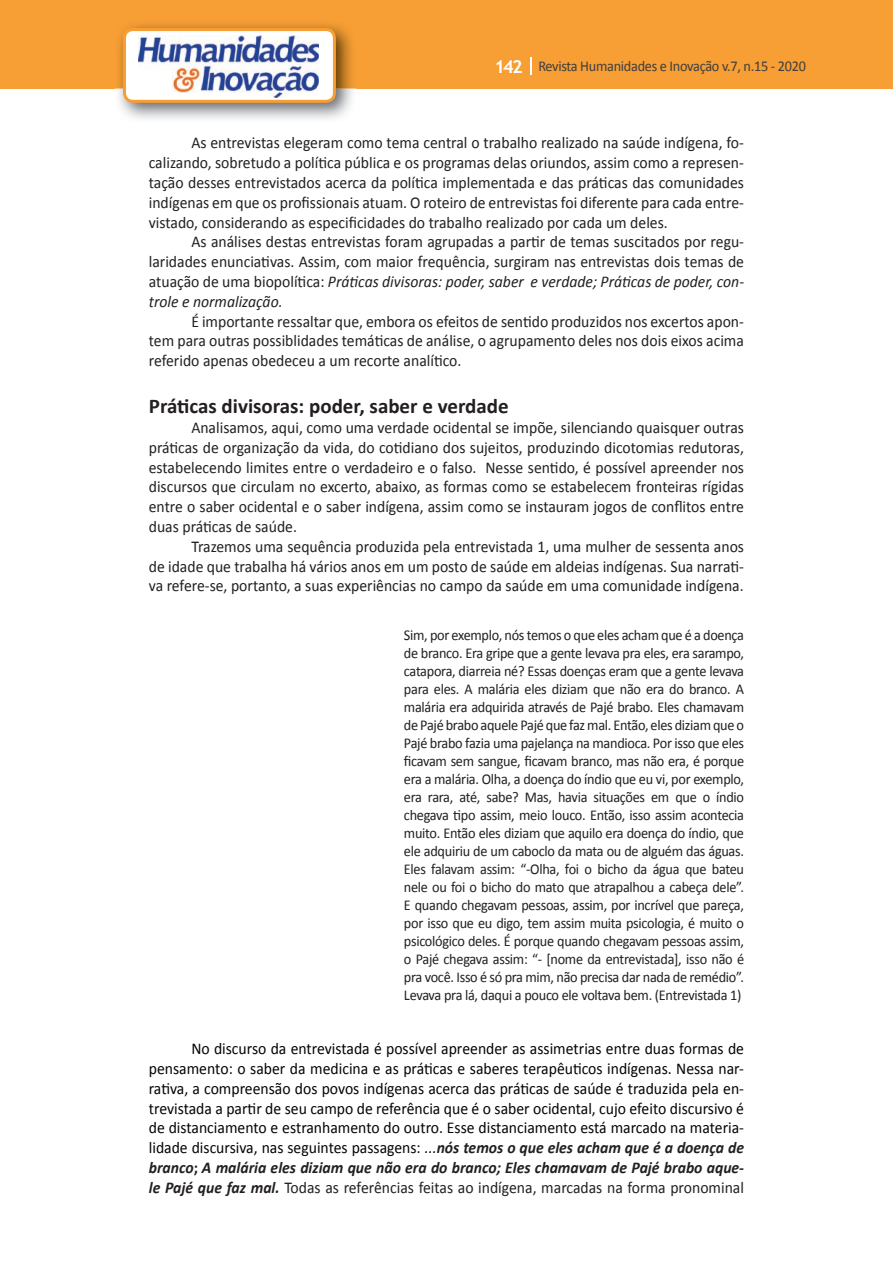
<style>
.page{position:relative;width:893px;height:1263px;background:#fff}
.page>*{position:absolute;margin:0;border:0;box-sizing:border-box;transform-origin:0 0}
.t1{font:700 21px "Calibri";color:#231f20}
.t2{font:16.5px/19.8px "Calibri";color:#231f20;text-align:justify;scale:.95 1}
.t3{font:16.5px/19.8px "Calibri";color:#040503;text-align:justify;scale:.95 1}
.t4{font:15px/18px "Calibri";letter-spacing:-.02em;color:#231f20;text-align:justify;scale:.95 1}
.t5{font:15px "Calibri";letter-spacing:-.02em;color:#3e3e3f;scale:.95 1}
.s1{font-family:"Trebuchet MS";font-weight:700;font-size:18px;color:#fff}
.s2{font-style:italic}
.s3{font-weight:700;font-style:italic;color:#231f20}
.s4{font-weight:700;color:#231f20}
.s5{color:#231f20}
</style>
<div class="page">
<div style="left:0;top:0;width:893px;height:88px;background:#f79e34"></div>
<svg style="left:530px;top:57px;width:2px;height:18px"></svg>
<img style="left:115px;top:24px;width:241px;height:95px">
<svg style="left:123px;top:28px;width:213px;height:75px"></svg>
<p class="t5" style="left:495px;top:57px;width:329px"><span class="s1">142</span> Revista Humanidades e Inovação v.7, n.15 - 2020</p>
<p class="t2" style="left:149px;top:133px;width:628px;text-indent:43px">As entrevistas elegeram como tema central o trabalho realizado na saúde indígena, fo&shy;calizando, sobretudo a política pública e os programas delas oriundos, assim como a represen&shy;tação desses entrevistados acerca da política implementada e das práticas das comunidades indígenas em que os profissionais atuam. O roteiro de entrevistas foi diferente para cada entre&shy;vistado, considerando as especificidades do trabalho realizado por cada um deles.</p>
<p class="t2" style="left:149px;top:232px;width:628px;text-indent:43px">As análises destas entrevistas foram agrupadas a partir de temas suscitados por regu&shy;laridades enunciativas. Assim, com maior frequência, surgiram nas entrevistas dois temas de atuação de uma biopolítica: <span class="s2">Práticas divisoras: poder, saber e verdade; Práticas de poder, con&shy;trole e normalização.</span></p>
<p class="t2" style="left:149px;top:311px;width:628px;text-indent:43px">É importante ressaltar que, embora os efeitos de sentido produzidos nos excertos apon&shy;tem para outras possiblidades temáticas de análise, o agrupamento deles nos dois eixos acima referido apenas obedeceu a um recorte analítico.</p>
<p class="t1" style="left:149px;top:393px;width:361px">Práticas divisoras: poder, saber e verdade</p>
<p class="t2" style="left:149px;top:418px;width:628px;text-indent:43px">Analisamos, aqui, como uma verdade ocidental se impõe, silenciando quaisquer outras práticas de organização da vida, do cotidiano dos sujeitos, produzindo dicotomias redutoras, estabelecendo limites entre o verdadeiro e o falso. Nesse sentido, é possível apreender nos discursos que circulam no excerto, abaixo, as formas como se estabelecem fronteiras rígidas entre o saber ocidental e o saber indígena, assim como se instauram jogos de conflitos entre duas práticas de saúde.</p>
<p class="t2" style="left:149px;top:536px;width:628px;text-indent:43px">Trazemos uma sequência produzida pela entrevistada 1, uma mulher de sessenta anos de idade que trabalha há vários anos em um posto de saúde em aldeias indígenas. Sua narrati&shy;va refere-se, portanto, a suas experiências no campo da saúde em uma comunidade indígena.</p>
<p class="t4" style="left:404px;top:626px;width:360px">Sim, por exemplo, nós temos o que eles acham que é a doença de branco. Era gripe que a gente levava pra eles, era sarampo, catapora, diarreia né? Essas doenças eram que a gente levava para eles. A malária eles diziam que não era do branco. A malária era adquirida através de Pajé brabo. Eles chamavam de Pajé brabo aquele Pajé que faz mal. Então, eles diziam que o Pajé brabo fazia uma pajelança na mandioca. Por isso que eles ficavam sem sangue, ficavam branco, mas não era, é porque era a malária. Olha, a doença do índio que eu vi, por exemplo, era rara, até, sabe? Mas, havia situações em que o índio chegava tipo assim, meio louco. Então, isso assim acontecia muito. Então eles diziam que aquilo era doença do índio, que ele adquiriu de um caboclo da mata ou de alguém das águas.<br>Eles falavam assim: “-Olha, foi o bicho da água que bateu nele ou foi o bicho do mato que atrapalhou a cabeça dele”.<br>E quando chegavam pessoas, assim, por incrível que pareça, por isso que eu digo, tem assim muita psicologia, é muito o psicológico deles. É porque quando chegavam pessoas assim, o Pajé chegava assim: “- [nome da entrevistada], isso não é pra você. Isso é só pra mim, não precisa dar nada de remédio”.<br>Levava pra lá, daqui a pouco ele voltava bem. (Entrevistada 1)</p>
<p class="t3" style="left:149px;top:1039px;width:628px;text-indent:43px">No discurso da entrevistada é possível apreender as assimetrias entre duas formas de pensamento: o saber da medicina e as práticas e saberes terapêuticos indígenas. Nessa nar&shy;rativa, a compreensão dos povos indígenas acerca das práticas de saúde é traduzida pela en&shy;trevistada a partir de seu campo de referência que é o saber ocidental, cujo efeito discursivo é de distanciamento e estranhamento do outro. Esse distanciamento está marcado na materia&shy;lidade discursiva, nas seguintes passagens: <span class="s2">...</span><span class="s3">nós temos o que eles acham que é a doença de branco</span><span class="s4">;</span> <span class="s3">A malária eles diziam que não era do branco; Eles chamavam de Pajé brabo aque&shy;le Pajé que faz mal.</span> <span class="s5">Todas as referências feitas ao indígena, marcadas na forma pronominal</span></p>
</div>
